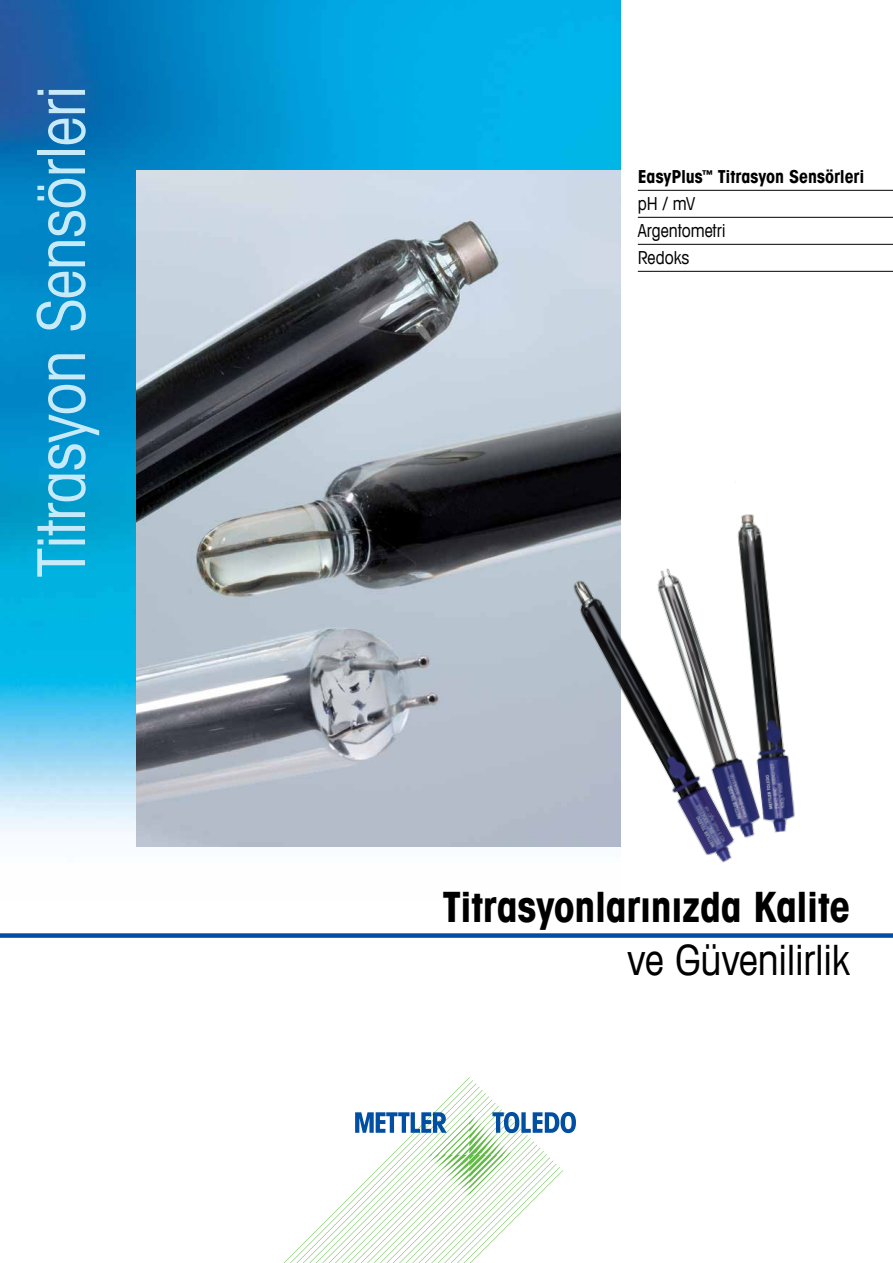
<style>
.page{position:relative;width:893px;height:1263px;background:#fff}
.page>*{position:absolute;margin:0;border:0;box-sizing:border-box;transform-origin:0 0}
.t1{font:condensed 66px "Avant Garde Com";letter-spacing:-.015em;color:#c7eafb}
.t2{font:700 condensed 42px "Avant Garde Com";letter-spacing:-.01em;color:#000}
.t3{font:condensed 42px "Avant Garde Com";letter-spacing:-.015em;color:#000}
.t4{font:700 condensed 18px/27px "Avant Garde Com";letter-spacing:-.005em;color:#000}
.s1{font-weight:400}
</style>
<div class="page">
<img style="left:0;top:0;width:621px;height:847px">
<div style="left:0;top:933px;width:893px;height:5px;background:#004fa3"></div>
<svg style="left:284px;top:1077px;width:292px;height:186px"></svg>
<img style="left:136px;top:170px;width:485px;height:676px">
<img style="left:778px;top:694px;width:17px;height:138px">
<img style="left:607px;top:455px;width:171px;height:378px">
<img style="left:518px;top:499px;width:238px;height:364px">
<hr style="left:638px;top:190px;width:255px;height:1px;background:#000">
<hr style="left:638px;top:217px;width:255px;height:1px;background:#000">
<hr style="left:638px;top:244px;width:255px;height:1px;background:#000">
<hr style="left:638px;top:271px;width:255px;height:1px;background:#000">
<h1 class="t1" style="left:21px;top:577px;width:494px;rotate:-90deg">Titrasyon Sensörleri</h1>
<p class="t4" style="left:638px;top:163px;width:228px">EasyPlus<sup>™</sup> Titrasyon Sensörleri <span class="s1">pH / mV<br>Argentometri<br>Redoks</span></p>
<h2 class="t2" style="left:442px;top:880px;width:410px">Titrasyonlarınızda Kalite</h2>
<h2 class="t3" style="left:627px;top:934px;width:225px">ve Güvenilirlik</h2>
</div>
